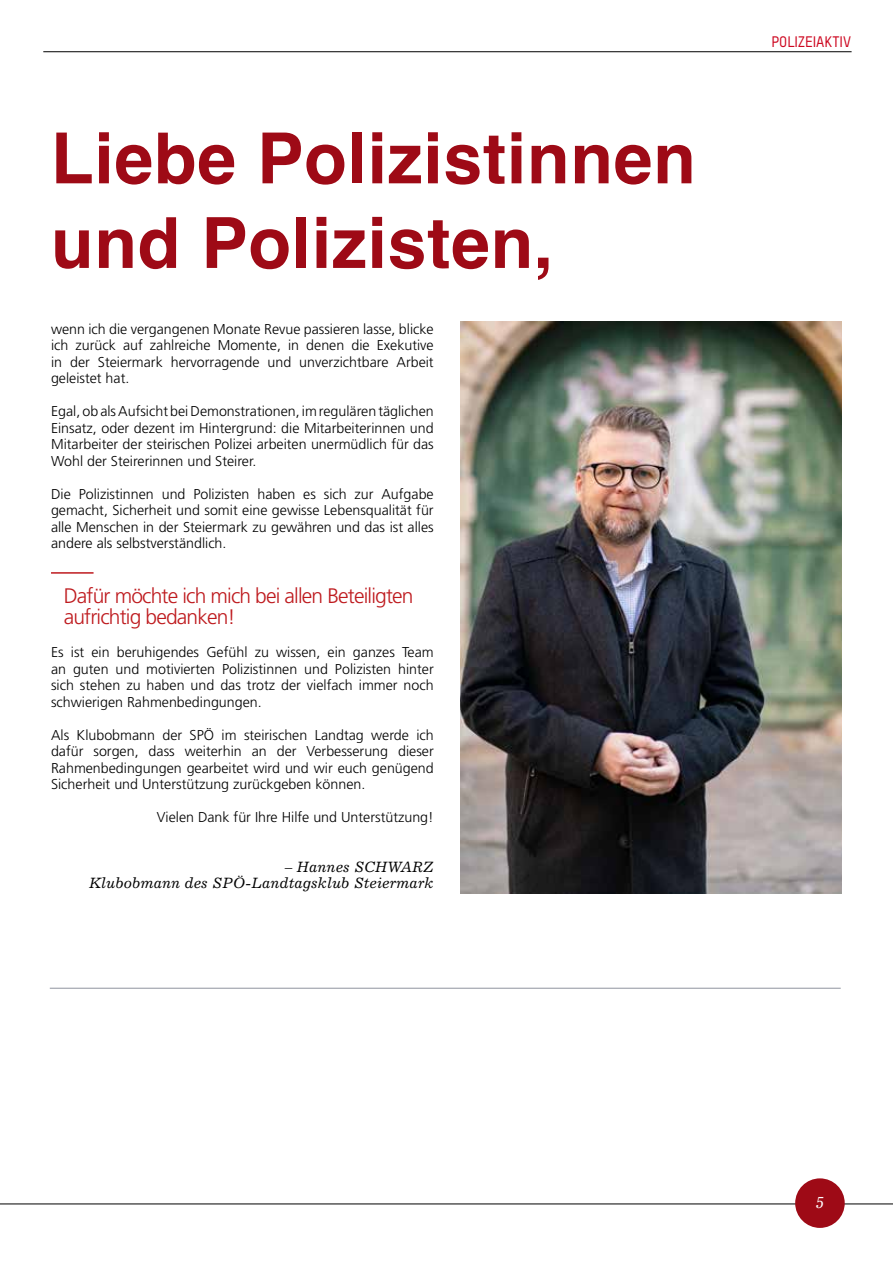
<style>
.page{position:relative;width:893px;height:1263px;background:#fff}
.page>*{position:absolute;margin:0;border:0;box-sizing:border-box;transform-origin:0 0}
.t1{font:700 70.5px/84.6px "Helvetica";letter-spacing:.01em;color:#9e0a16}
.t2{font:300 21px/21px "Frutiger LT Std";letter-spacing:-.04em;color:#be1a1e}
.t3{font:italic 16.5px "Excelsior LT Std";color:#fff}
.t4{font:italic 15px/16.5px "Excelsior LT Std";color:#000;text-align:right}
.t5{font:500 15px "TSTARPRO";color:#cd061f}
.t6{font:300 14.25px/16.5px "Frutiger LT Std";color:#000;text-align:justify}
</style>
<div class="page">
<hr style="left:50px;top:988px;width:791px;height:1px;background:#90949e">
<hr style="left:51px;top:572px;width:43px;height:2px;background:#be1a1e">
<img style="left:461px;top:321px;width:381px;height:572px">
<hr style="left:43px;top:51px;width:809px;height:1px;background:#000">
<hr style="left:0;top:1203px;width:893px;height:1px;background:#000">
<div style="left:795px;top:1178px;width:50px;height:50px;background:#9e0a16;border-radius:50%"></div>
<h1 class="t1" style="left:51px;top:117px;width:646px">Liebe Polizistinnen und Polizisten,</h1>
<p class="t6" style="left:51px;top:321px;width:384px">wenn ich die vergangenen Monate Revue passieren lasse, blicke ich zurück auf zahlreiche Momente, in denen die Exekutive in der Steiermark hervorragende und unverzichtbare Arbeit geleistet hat.</p>
<p class="t6" style="left:51px;top:403px;width:384px">Egal, ob als Aufsicht bei Demonstrationen, im regulären täglichen Einsatz, oder dezent im Hintergrund: die Mitarbeiterinnen und Mitarbeiter der steirischen Polizei arbeiten unermüdlich für das Wohl der Steirerinnen und Steirer.</p>
<p class="t6" style="left:51px;top:486px;width:384px">Die Polizistinnen und Polizisten haben es sich zur Aufgabe gemacht, Sicherheit und somit eine gewisse Lebensqualität für alle Menschen in der Steiermark zu gewähren und das ist alles andere als selbstverständlich.</p>
<h2 class="t2" style="left:64px;top:586px;width:351px">Dafür möchte ich mich bei allen Beteiligten aufrichtig bedanken!</h2>
<p class="t6" style="left:51px;top:644px;width:384px">Es ist ein beruhigendes Gefühl zu wissen, ein ganzes Team an guten und motivierten Polizistinnen und Polizisten hinter sich stehen zu haben und das trotz der vielfach immer noch schwierigen Rahmenbedingungen.</p>
<p class="t6" style="left:51px;top:727px;width:384px">Als Klubobmann der SPÖ im steirischen Landtag werde ich dafür sorgen, dass weiterhin an der Verbesserung dieser Rahmenbedingungen gearbeitet wird und wir euch genügend Sicherheit und Unterstützung zurückgeben können.</p>
<p class="t6" style="left:157px;top:809px;width:278px">Vielen Dank für Ihre Hilfe und Unterstützung!</p>
<p class="t4" style="left:89px;top:859px;width:347px">– Hannes SCHWARZ<br>Klubobmann des SPÖ-Landtagsklub Steiermark</p>
<p class="t5" style="left:771px;top:33px;width:81px">POLIZEIAKTIV</p>
<p class="t3" style="left:815px;top:1192px;width:11px">5</p>
</div>
